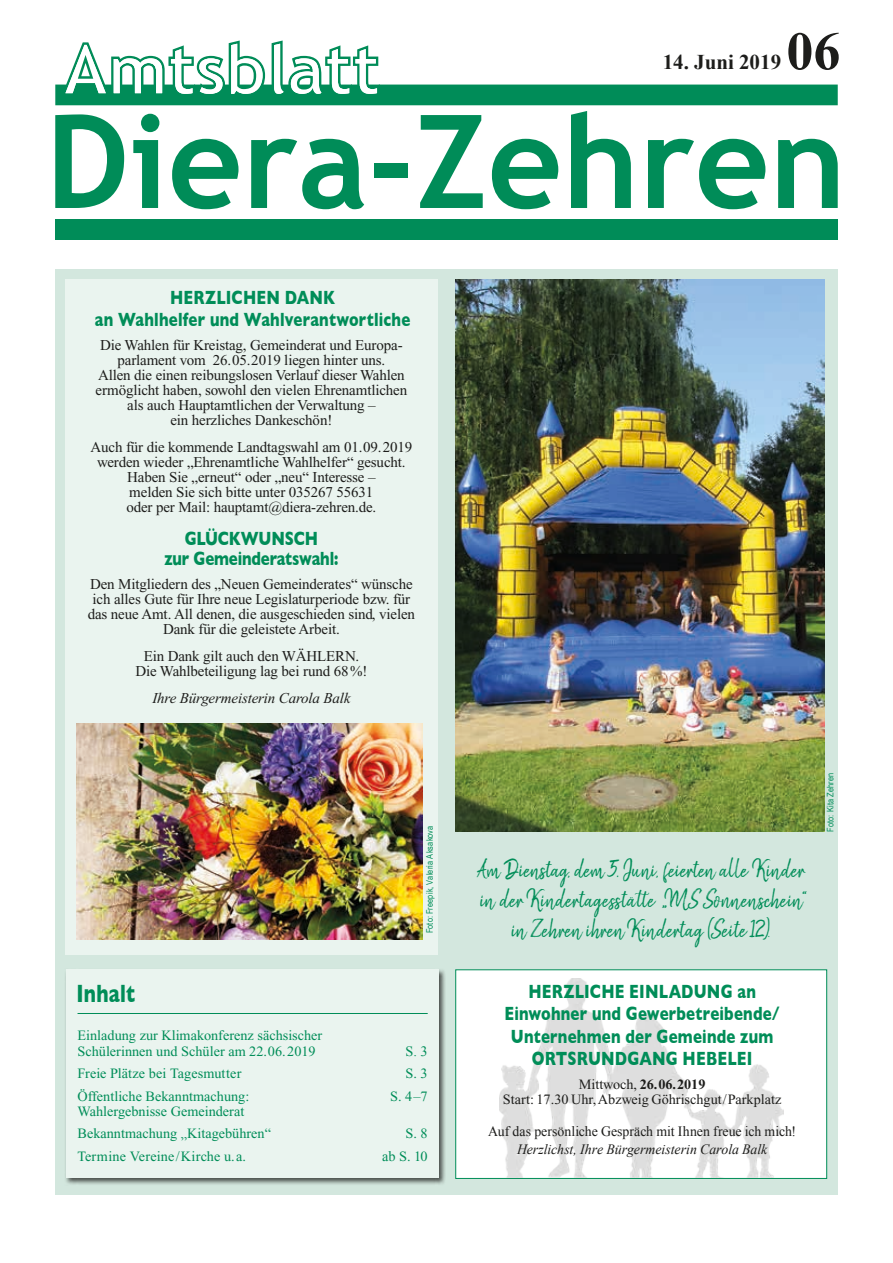
<style>
.page{position:relative;width:893px;height:1263px;background:#fff}
.page>*{position:absolute;margin:0;border:0;box-sizing:border-box;transform-origin:0 0}
.t1{font:700 54px "Times New Roman";color:#1d1d1b}
.t2{font:25.5px/30px "Honesty";letter-spacing:.01em;color:#008d58;text-align:center}
.t3{font:700 25.5px "Gill Sans";letter-spacing:.015em;color:#008d58;scale:.75 1}
.t4{font:700 21px "Times New Roman";color:#1d1d1b}
.t5{font:700 19.5px/22.5px "Gill Sans";letter-spacing:.01em;color:#008d58;text-align:center;scale:.77 1}
.t6{font:700 19.5px/19.5px "Gill Sans";letter-spacing:-.01em;color:#008d58;text-align:center;scale:.77 1}
.t7{font:15px/15px "Times New Roman";letter-spacing:-.01em;color:#1d1d1b;text-align:center}
.t8{font:italic 15px "Times New Roman";letter-spacing:-.01em;color:#1d1d1b}
.t9{font:14.25px/15px "Times New Roman";color:#008d58}
.t10{font:14.25px/15px "Times New Roman";color:#1d1d1b;text-align:center}
.t11{font:14.25px "Times New Roman";color:#1d1d1b}
.t12{font:italic 14.25px "Times New Roman";letter-spacing:-.005em;color:#1d1d1b}
.t13{font:14.25px "Times New Roman";color:#008d58}
.t14{font:9px "Arial Narrow";letter-spacing:.02em;color:#008d58}
.s1{font-style:inherit}
.s2{font-size:31.5px}
.s3{font-size:33px}
.s4{font-size:42px}
.s5{font-size:39px}
.s6{font-weight:700}
</style>
<div class="page">
<div style="left:55px;top:270px;width:783px;height:925px;background:#d3e7de"></div>
<svg style="left:55px;top:114px;width:69px;height:94px"></svg>
<svg style="left:141px;top:114px;width:18px;height:18px"></svg>
<svg style="left:133px;top:140px;width:25px;height:68px"></svg>
<svg style="left:172px;top:139px;width:67px;height:70px"></svg>
<svg style="left:251px;top:139px;width:113px;height:70px"></svg>
<div style="left:374px;top:163px;width:34px;height:15px;background:#008c58"></div>
<svg style="left:420px;top:115px;width:63px;height:93px"></svg>
<svg style="left:492px;top:139px;width:66px;height:70px"></svg>
<svg style="left:571px;top:111px;width:60px;height:97px"></svg>
<svg style="left:648px;top:139px;width:117px;height:70px"></svg>
<svg style="left:778px;top:139px;width:60px;height:69px"></svg>
<svg style="left:55px;top:41px;width:783px;height:64px"></svg>
<svg style="left:114px;top:58px;width:48px;height:35px"></svg>
<svg style="left:171px;top:49px;width:22px;height:45px"></svg>
<svg style="left:199px;top:58px;width:24px;height:36px"></svg>
<svg style="left:274px;top:44px;width:10px;height:50px"></svg>
<svg style="left:328px;top:49px;width:21px;height:45px"></svg>
<svg style="left:355px;top:49px;width:22px;height:45px"></svg>
<svg style="left:65px;top:45px;width:41px;height:48px"></svg>
<svg style="left:231px;top:44px;width:32px;height:50px"></svg>
<svg style="left:291px;top:58px;width:30px;height:36px"></svg>
<div style="left:55px;top:219px;width:783px;height:21px;background:#008c58"></div>
<div style="left:65px;top:968px;width:381px;height:217px;background:#1d1d1b;opacity:.75"></div>
<div style="left:66px;top:969px;width:372px;height:209px;background:#eaf4ef"></div>
<hr style="left:78px;top:1013px;width:350px;height:1px;background:#008d58">
<div style="left:455px;top:969px;width:372px;height:210px;background:#fff;border:1px solid #008d58"></div>
<div style="left:66px;top:279px;width:372px;height:675px;background:#eaf4ef"></div>
<img style="left:455px;top:280px;width:370px;height:552px">
<img style="left:76px;top:724px;width:346px;height:215px">
<img style="left:499px;top:979px;width:284px;height:199px">
<h1 class="t1" style="left:786px;top:14px;width:55px">06</h1>
<h3 class="t4" style="left:663px;top:48px;width:120px">14. Juni 2019</h3>
<h3 class="t5" style="left:95px;top:285px;width:411px">HERZLICHEN DANK<br>an Wahlhelfer und Wahlverantwortliche</h3>
<p class="t7" style="left:96px;top:338px;width:313px">Die Wahlen für Kreistag, Gemeinderat und Europa&shy;parlament vom 26.05.2019 liegen hinter uns.<br>Allen die einen reibungslosen Verlauf dieser Wahlen ermöglicht haben, sowohl den vielen Ehrenamtlichen als auch Hauptamtlichen der Verwaltung –<br>ein herzliches Dankeschön!</p>
<p class="t7" style="left:91px;top:440px;width:323px">Auch für die kommende Landtagswahl am 01.09.2019 werden wieder „Ehrenamtliche Wahlhelfer“ gesucht.<br>Haben Sie „erneut“ oder „neu“ Interesse –<br>melden Sie sich bitte unter 035267 55631<br>oder per Mail: hauptamt@diera-zehren.de.</p>
<h3 class="t6" style="left:164px;top:529px;width:227px">GLÜCKWUNSCH<br>zur Gemeinderatswahl:</h3>
<p class="t7" style="left:88px;top:576px;width:329px">Den Mitgliedern des „Neuen Gemeinderates“ wünsche ich alles Gute für Ihre neue Legislaturperiode bzw. für das neue Amt. All denen, die ausgeschieden sind, vielen Dank für die geleistete Arbeit.</p>
<p class="t7" style="left:136px;top:648px;width:233px">Ein Dank gilt auch den WÄHLERN.<br>Die Wahlbeteiligung lag bei rund 68%!</p>
<p class="t8" style="left:152px;top:690px;width:200px">Ihre Bürgermeisterin Carola Balk</p>
<h2 class="t3" style="left:77px;top:973px;width:80px">Inhalt</h2>
<p class="t14" style="left:423px;top:933px;width:109px;rotate:-90deg">Foto: Freepik, Valeria Aksakova</p>
<p class="t9" style="left:78px;top:1028px;width:246px">Einladung zur Klimakonferenz sächsischer<br>Schülerinnen und Schüler am 22.06.2019</p>
<p class="t13" style="left:406px;top:1041px;width:24px">S. 3</p>
<p class="t9" style="left:78px;top:1066px;width:165px">Freie Plätze bei Tagesmutter</p>
<p class="t9" style="left:406px;top:1066px;width:24px">S. 3</p>
<p class="t9" style="left:78px;top:1088px;width:173px">Öffentliche Bekanntmachung:</p>
<p class="t9" style="left:390px;top:1088px;width:39px">S. 4–7</p>
<p class="t9" style="left:78px;top:1099px;width:195px;line-height:22.5px">Wahlergebnisse Gemeinderat<br>Bekanntmachung <span class="s1">„</span>Kitagebühren“</p>
<p class="t9" style="left:406px;top:1126px;width:24px">S. 8</p>
<p class="t9" style="left:78px;top:1148px;width:170px">Termine Vereine/Kirche u.a.</p>
<p class="t9" style="left:382px;top:1148px;width:47px"><span class="s1">ab</span> S. 10</p>
<h2 class="t2" style="left:477px;top:855px;width:330px">Am Dienstag<span class="s2">,</span> dem 5<span class="s3">.</span> Juni<span class="s2">,</span> feierten alle Kinder in der Kindertagesstätte <span class="s4">„</span>MS Sonnenschein<span class="s5">“ </span>in Zehren ihren Kindertag (Seite 12).</h2>
<h3 class="t5" style="left:504px;top:979px;width:359px">HERZLICHE EINLADUNG an<br>Einwohner und Gewerbetreibende/<br>Unternehmen der Gemeinde zum<br>ORTSRUNDGANG HEBELEI</h3>
<p class="t10" style="left:503px;top:1077px;width:280px">Mittwoch, <span class="s6">26.06.2019<br></span>Start: 17.30 Uhr,Abzweig Göhrischgut/Parkplatz</p>
<p class="t11" style="left:488px;top:1121px;width:310px">Auf das persönliche Gespräch mit Ihnen freue ich mich!</p>
<p class="t12" style="left:517px;top:1139px;width:252px">Herzlichst, Ihre Bürgermeisterin Carola Balk</p>
<p class="t14" style="left:824px;top:832px;width:60px;rotate:-90deg">Foto: Kita Zehren</p>
</div>
